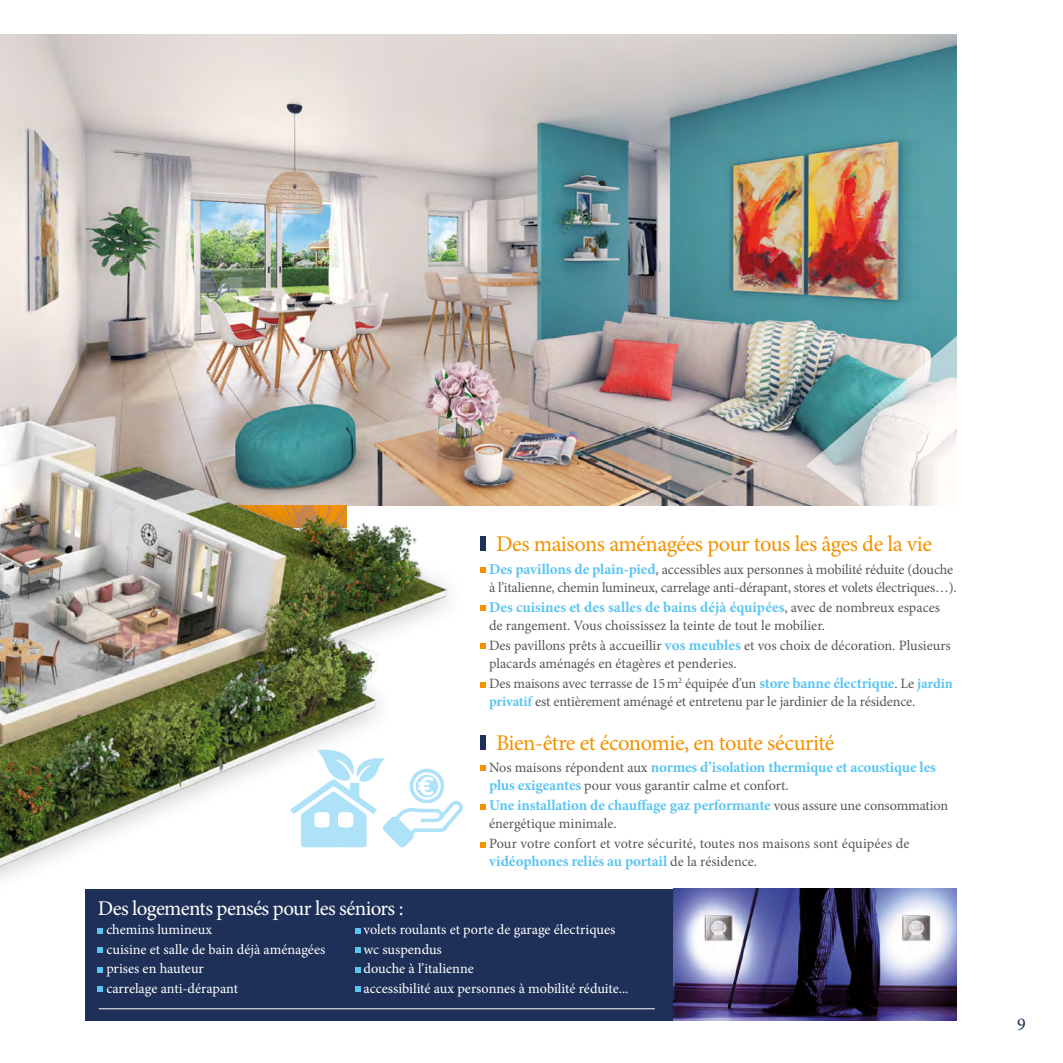
<style>
.page{position:relative;width:1063px;height:1063px;background:#fff}
.page>*{position:absolute;margin:0;border:0;box-sizing:border-box;transform-origin:0 0}
.t1{font:22.5px "Minion Pro";letter-spacing:-.02em;color:#f39200}
.t2{font:21px "Minion Pro";letter-spacing:-.03em;color:#fff}
.t3{font:18px "Minion Pro";color:#1e3057}
.t4{font:700 15px "Minion Pro";letter-spacing:-.005em;color:#5cc5f1}
.t5{font:14.25px/20.1px "Minion Pro";letter-spacing:-.01em;color:#575756}
.t6{font:14.25px "Minion Pro";color:#fff}
.s1{font-weight:700;font-size:15px;color:#5cc5f1}
.s2{font-weight:400;font-size:14.25px;color:#575756}
.s3{font-weight:700;color:#5cc5f1}
</style>
<div class="page">
<img style="left:0;top:34px;width:957px;height:472px">
<svg style="left:806px;top:311px;width:151px;height:195px"></svg>
<div style="left:480px;top:537px;width:6px;height:14px;background:#1e3057"></div>
<svg style="left:480px;top:568px;width:6px;height:5px"></svg>
<svg style="left:480px;top:606px;width:6px;height:5px"></svg>
<svg style="left:480px;top:644px;width:6px;height:5px"></svg>
<svg style="left:480px;top:682px;width:6px;height:5px"></svg>
<div style="left:480px;top:735px;width:6px;height:15px;background:#1e3057"></div>
<svg style="left:480px;top:766px;width:6px;height:5px"></svg>
<svg style="left:480px;top:804px;width:6px;height:5px"></svg>
<svg style="left:480px;top:842px;width:6px;height:5px"></svg>
<div style="left:85px;top:889px;width:712px;height:131px;background:#1e3057"></div>
<hr style="left:99px;top:1008px;width:556px;height:1px;background:#fff">
<img style="left:674px;top:889px;width:283px;height:131px">
<div style="left:0;top:401px;width:465px;height:633px;background:#1d1d1b;opacity:.25"></div>
<img style="left:0;top:400px;width:465px;height:615px">
<svg style="left:290px;top:750px;width:174px;height:98px"></svg>
<h1 class="t1" style="left:496px;top:529px;width:438px">Des maisons aménagées pour tous les âges de la vie</h1>
<p class="t5" style="left:489px;top:560px;width:469px;line-height:18px"><span class="s1">Des pavillons de plain-pied</span>, accessibles aux personnes à mobilité réduite (douche à l’italienne, chemin lumineux, carrelage anti-dérapant, stores et volets électriques…).</p>
<p class="t4" style="left:489px;top:596px;width:452px">Des cuisines et des salles de bains déjà équipées<span class="s2">, avec de nombreux espaces</span></p>
<p class="t5" style="left:489px;top:615px;width:463px">de rangement. Vous choississez la teinte de tout le mobilier.<br>Des pavillons prêts à accueillir <span class="s1">vos meubles</span> et vos choix de décoration. Plusieurs</p>
<p class="t5" style="left:489px;top:653px;width:465px">placards aménagés en étagères et penderies.<br>Des maisons avec terrasse de 15m<sup>2</sup> équipée d’un <span class="s1">store banne électrique</span>. Le <span class="s3">jardin</span></p>
<p class="t5" style="left:489px;top:691px;width:428px"><span class="s3">privatif</span> est entièrement aménagé et entretenu par le jardinier de la résidence.</p>
<h1 class="t1" style="left:496px;top:727px;width:340px">Bien-être et économie, en toute sécurité</h1>
<p class="t4" style="left:489px;top:756px;width:448px"><span class="s2">Nos maisons répondent aux</span> normes d’isolation thermique et acoustique les</p>
<p class="t5" style="left:489px;top:775px;width:301px"><span class="s1">plus exigeantes</span> pour vous garantir calme et confort.</p>
<p class="t4" style="left:489px;top:795px;width:461px">Une installation de chauffage gaz performante <span class="s2">vous assure une consommation</span></p>
<p class="t5" style="left:489px;top:813px;width:422px">énergétique minimale.<br>Pour votre confort et votre sécurité, toutes nos maisons sont équipées de</p>
<p class="t4" style="left:489px;top:851px;width:270px">vidéophones reliés au portail <span class="s2">de la résidence.</span></p>
<h2 class="t2" style="left:98px;top:894px;width:307px">Des logements pensés pour les séniors :</h2>
<p class="t6" style="left:106px;top:920px;width:107px">chemins lumineux</p>
<p class="t6" style="left:364px;top:920px;width:253px">volets roulants et porte de garage électriques</p>
<p class="t6" style="left:106px;top:939px;width:220px">cuisine et salle de bain déjà aménagées</p>
<p class="t6" style="left:364px;top:939px;width:80px">wc suspendus</p>
<p class="t6" style="left:106px;top:959px;width:99px">prises en hauteur</p>
<p class="t6" style="left:364px;top:959px;width:112px">douche à l’italienne</p>
<p class="t6" style="left:106px;top:978px;width:133px">carrelage anti-dérapant</p>
<p class="t6" style="left:364px;top:978px;width:266px">accessibilité aux personnes à mobilité réduite...</p>
<p class="t3" style="left:1017px;top:1013px;width:10px">9</p>
</div>
